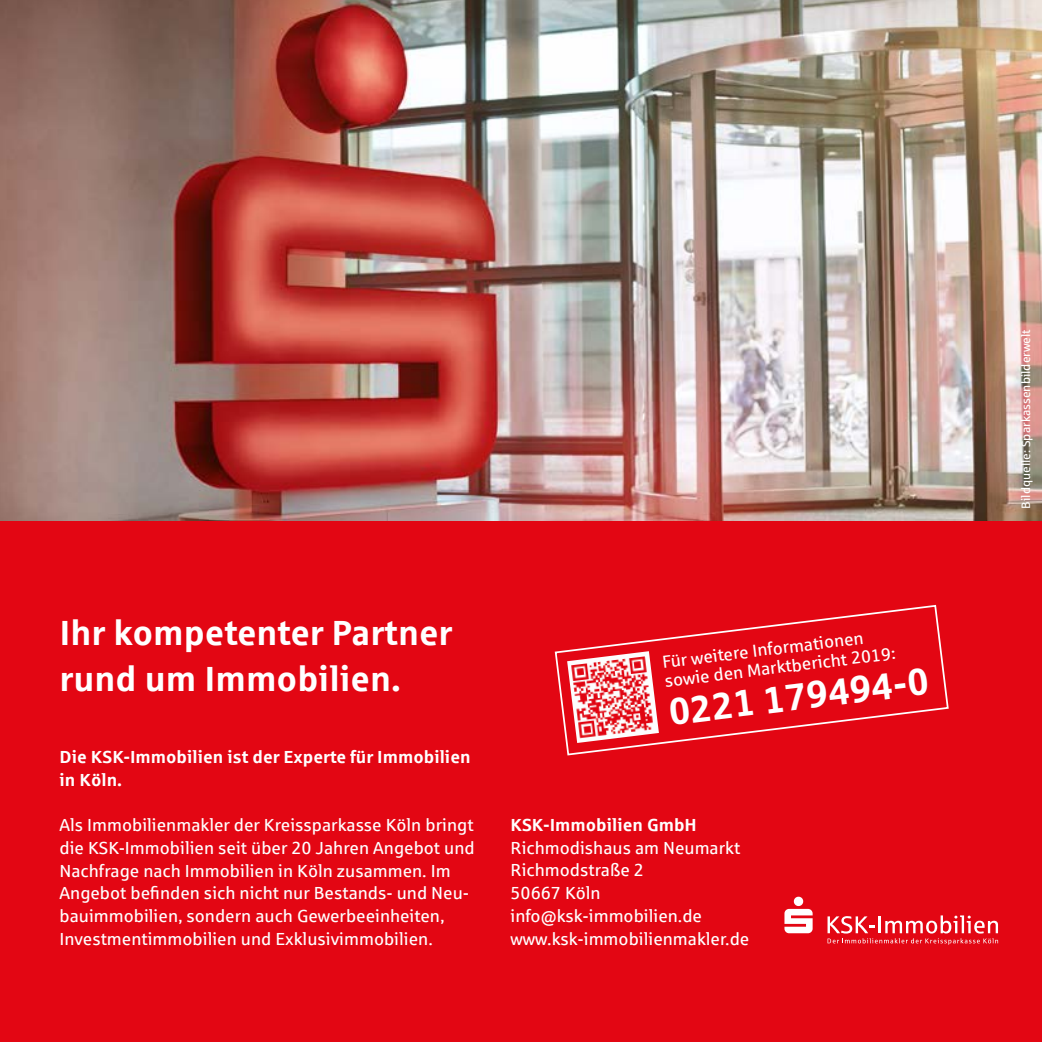
<style>
.page{position:relative;width:1042px;height:1042px;background:#fff}
.page>*{position:absolute;margin:0;border:0;box-sizing:border-box;transform-origin:0 0}
.t1{font:700 37.62px "Sparkasse Rg";color:#fff}
.t2{font:700 35px/45.5px "Sparkasse Rg";color:#fff}
.t3{font:17.5px/22.8px "Sparkasse Rg";color:#fff}
.t4{font:700 17.5px/22.8px "Sparkasse Rg";color:#fff}
.t5{font:12.25px "Sparkasse Rg";color:#fff}
</style>
<div class="page">
<div style="left:0;top:521px;width:1042px;height:521px;background:#e30613"></div>
<img style="left:0;top:0;width:1042px;height:521px">
<svg style="left:554px;top:604px;width:395px;height:152px"></svg>
<svg style="left:784px;top:896px;width:28px;height:37px"></svg>
<svg style="left:827px;top:915px;width:171px;height:30px"></svg>
<img style="left:567px;top:651px;width:92px;height:92px">
<h2 class="t2" style="left:60px;top:609px;width:394px">Ihr kompetenter Partner rund um Immobilien.</h2>
<p class="t4" style="left:60px;top:744px;width:413px">Die KSK-Immobilien ist der Experte für Immobilien in Köln.</p>
<p class="t3" style="left:60px;top:813px;width:417px">Als Immobilienmakler der Kreissparkasse Köln bringt die KSK-Immobilien seit über 20 Jahren Angebot und Nachfrage nach Immobilien in Köln zusammen. Im Angebot befinden sich nicht nur Bestands- und Neu&shy;bauimmobilien, sondern auch Gewerbeeinheiten, Investmentimmobilien und Exklusivimmobilien.</p>
<p class="t3" style="left:661px;top:652px;width:234px;line-height:19.2px;rotate:-7deg">Für weitere Informationen sowie den Marktbericht 2019:</p>
<h1 class="t1" style="left:666px;top:688px;width:263px;rotate:-7deg">0221 179494-0</h1>
<p class="t4" style="left:510px;top:813px;width:188px">KSK-Immobilien GmbH</p>
<p class="t3" style="left:510px;top:836px;width:240px">Richmodishaus am Neumarkt<br>Richmodstraße 2<br>50667 Köln info@ksk-immobilien.de www.ksk-immobilienmakler.de</p>
<p class="t5" style="left:1018px;top:508px;width:181px;rotate:-90deg">Bildquelle: Sparkassenbilderwelt</p>
</div>
